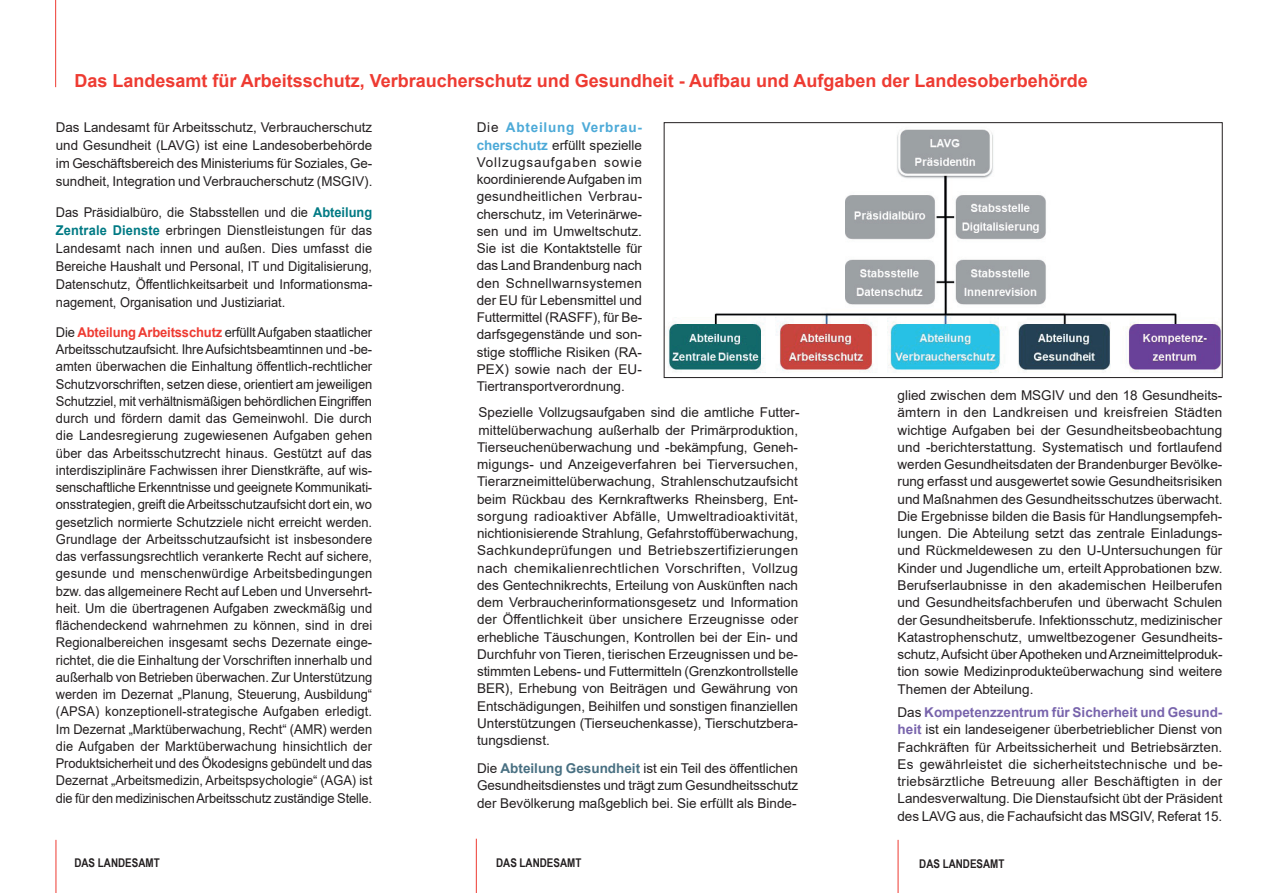
<style>
.page{position:relative;width:1263px;height:893px;background:#fff}
.page>*{position:absolute;margin:0;border:0;box-sizing:border-box;transform-origin:0 0}
.t1{font:700 18px "Arial";color:#ee3b32}
.t2{font:13.5px/17.2px "Arial";color:#231f20;text-align:justify}
.t3{font:13.5px/17.2px "Arial";color:#231f20;text-align:justify;scale:.96 1}
.t4{font:13.5px/18px "Arial";color:#231f20;text-align:justify;scale:.95 1}
.t5{font:700 12px "Arial Narrow";color:#231f20}
.s1{font-weight:700;color:#007a84}
.s2{font-weight:700;color:#ee3b32}
.s3{font-weight:700;color:#4daad8}
.s4{font-weight:700;color:#497082}
.s5{font-weight:700;color:#7864ac}
</style>
<div class="page">
<hr style="left:55px;top:0;width:1px;height:87px;background:#ee3b32">
<hr style="left:56px;top:840px;width:1px;height:53px;background:#ee3b32">
<hr style="left:476px;top:839px;width:1px;height:54px;background:#ee3b32">
<hr style="left:898px;top:840px;width:1px;height:53px;background:#ee3b32">
<img style="left:668px;top:129px;width:552px;height:244px">
<div style="left:664px;top:122px;width:558px;height:256px;border:1px solid #231f20"></div>
<h1 class="t1" style="left:74px;top:68px;width:1015px">Das Landesamt für Arbeitsschutz, Verbraucherschutz und Gesundheit - Aufbau und Aufgaben der Landesoberbehörde</h1>
<p class="t2" style="left:56px;top:118px;width:318px;line-height:18px">Das Landesamt für Arbeitsschutz, Verbraucherschutz und Gesundheit (LAVG) ist eine Landesoberbehörde im Geschäftsbereich des Ministeriums für Soziales, Ge&shy;sundheit, Integration und Verbraucherschutz (MSGIV).</p>
<p class="t4" style="left:56px;top:203px;width:335px">Das Präsidialbüro, die Stabsstellen und die <span class="s1">Abteilung Zentrale Dienste</span> erbringen Dienstleistungen für das Landesamt nach innen und außen. Dies umfasst die Bereiche Haushalt und Personal, IT und Digitalisierung, Datenschutz, Öffentlichkeitsarbeit und Informationsma&shy;nagement, Organisation und Justiziariat.</p>
<p class="t3" style="left:56px;top:323px;width:331px">Die <span class="s2">Abteilung Arbeitsschutz</span> erfüllt Aufgaben staatlicher Arbeitsschutzaufsicht. Ihre Aufsichtsbeamtinnen und -be&shy;amten überwachen die Einhaltung öffentlich-rechtlicher Schutzvorschriften, setzen diese, orientiert am jeweiligen Schutzziel, mit verhältnismäßigen behördlichen Eingriffen durch und fördern damit das Gemeinwohl. Die durch die Landesregierung zugewiesenen Aufgaben gehen über das Arbeitsschutzrecht hinaus. Gestützt auf das interdisziplinäre Fachwissen ihrer Dienstkräfte, auf wis&shy;senschaftliche Erkenntnisse und geeignete Kommunikati&shy;onsstrategien, greift die Arbeitsschutzaufsicht dort ein, wo gesetzlich normierte Schutzziele nicht erreicht werden.<br>Grundlage der Arbeitsschutzaufsicht ist insbesondere das verfassungsrechtlich verankerte Recht auf sichere, gesunde und menschenwürdige Arbeitsbedingungen bzw. das allgemeinere Recht auf Leben und Unversehrt&shy;heit. Um die übertragenen Aufgaben zweckmäßig und flächendeckend wahrnehmen zu können, sind in drei Regionalbereichen insgesamt sechs Dezernate einge&shy;richtet, die die Einhaltung der Vorschriften innerhalb und außerhalb von Betrieben überwachen. Zur Unterstützung werden im Dezernat „Planung, Steuerung, Ausbildung“ (APSA) konzeptionell-strategische Aufgaben erledigt.<br>Im Dezernat „Marktüberwachung, Recht“ (AMR) werden die Aufgaben der Marktüberwachung hinsichtlich der Produktsicherheit und des Ökodesigns gebündelt und das Dezernat „Arbeitsmedizin, Arbeitspsychologie“ (AGA) ist die für den medizinischen Arbeitsschutz zuständige Stelle.</p>
<p class="t2" style="left:477px;top:119px;width:167px">Die <span class="s3">Abteilung Verbrau&shy;cherschutz</span> erfüllt spezielle Vollzugsaufgaben sowie koordinierende Aufgaben im gesundheitlichen Verbrau&shy;cherschutz, im Veterinärwe&shy;sen und im Umweltschutz.<br>Sie ist die Kontaktstelle für das Land Brandenburg nach den Schnellwarnsystemen der EU für Lebensmittel und Futtermittel (RASFF), für Be&shy;darfsgegenstände und son&shy;stige stoffliche Risiken (RA-PEX) sowie nach der EU-Tiertransportverordnung.</p>
<p class="t2" style="left:477px;top:404px;width:324px;text-align:left">Spezielle Vollzugsaufgaben sind die amtliche Futter&shy;mittelüberwachung außerhalb der Primärproduktion, Tierseuchenüberwachung und -bekämpfung, Geneh&shy;migungs- und Anzeigeverfahren bei Tierversuchen, Tierarzneimittelüberwachung, Strahlenschutzaufsicht beim Rückbau des Kernkraftwerks Rheinsberg, Ent&shy;sorgung radioaktiver Abfälle, Umweltradioaktivität, nichtionisierende Strahlung, Gefahrstoffüberwachung, Sachkundeprüfungen und Betriebszertifizierungen nach chemikalienrechtlichen Vorschriften, Vollzug des Gentechnikrechts, Erteilung von Auskünften nach dem Verbraucherinformationsgesetz und Information der Öffentlichkeit über unsichere Erzeugnisse oder erhebliche Täuschungen, Kontrollen bei der Ein- und Durchfuhr von Tieren, tierischen Erzeugnissen und be&shy;stimmten Lebens- und Futtermitteln (Grenzkontrollstelle BER), Erhebung von Beiträgen und Gewährung von Entschädigungen, Beihilfen und sonstigen finanziellen Unterstützungen (Tierseuchenkasse), Tierschutzbera&shy;tungsdienst.</p>
<p class="t2" style="left:477px;top:760px;width:323px">Die <span class="s4">Abteilung Gesundheit</span> ist ein Teil des öffentlichen Gesundheitsdienstes und trägt zum Gesundheitsschutz der Bevölkerung maßgeblich bei. Sie erfüllt als Binde-</p>
<p class="t2" style="left:897px;top:387px;width:326px">glied zwischen dem MSGIV und den 18 Gesundheits&shy;ämtern in den Landkreisen und kreisfreien Städten wichtige Aufgaben bei der Gesundheitsbeobachtung und -berichterstattung. Systematisch und fortlaufend werden Gesundheitsdaten der Brandenburger Bevölke&shy;rung erfasst und ausgewertet sowie Gesundheitsrisiken und Maßnahmen des Gesundheitsschutzes überwacht.<br>Die Ergebnisse bilden die Basis für Handlungsempfeh&shy;lungen. Die Abteilung setzt das zentrale Einladungs&shy;und Rückmeldewesen zu den U-Untersuchungen für Kinder und Jugendliche um, erteilt Approbationen bzw.<br>Berufserlaubnisse in den akademischen Heilberufen und Gesundheitsfachberufen und überwacht Schulen der Gesundheitsberufe. Infektionsschutz, medizinischer Katastrophenschutz, umweltbezogener Gesundheits&shy;schutz, Aufsicht über Apotheken und Arzneimittelproduk&shy;tion sowie Medizinprodukteüberwachung sind weitere Themen der Abteilung.</p>
<p class="t2" style="left:897px;top:704px;width:326px">Das <span class="s5">Kompetenzzentrum für Sicherheit und Gesund&shy;heit</span> ist ein landeseigener überbetrieblicher Dienst von Fachkräften für Arbeitssicherheit und Betriebsärzten.<br>Es gewährleistet die sicherheitstechnische und be&shy;triebsärztliche Betreuung aller Beschäftigten in der Landesverwaltung. Die Dienstaufsicht übt der Präsident des LAVG aus, die Fachaufsicht das MSGIV, Referat 15.</p>
<p class="t5" style="left:74px;top:854px;width:87px">DAS LANDESAMT</p>
<p class="t5" style="left:496px;top:854px;width:87px">DAS LANDESAMT</p>
<p class="t5" style="left:919px;top:855px;width:87px">DAS LANDESAMT</p>
</div>
